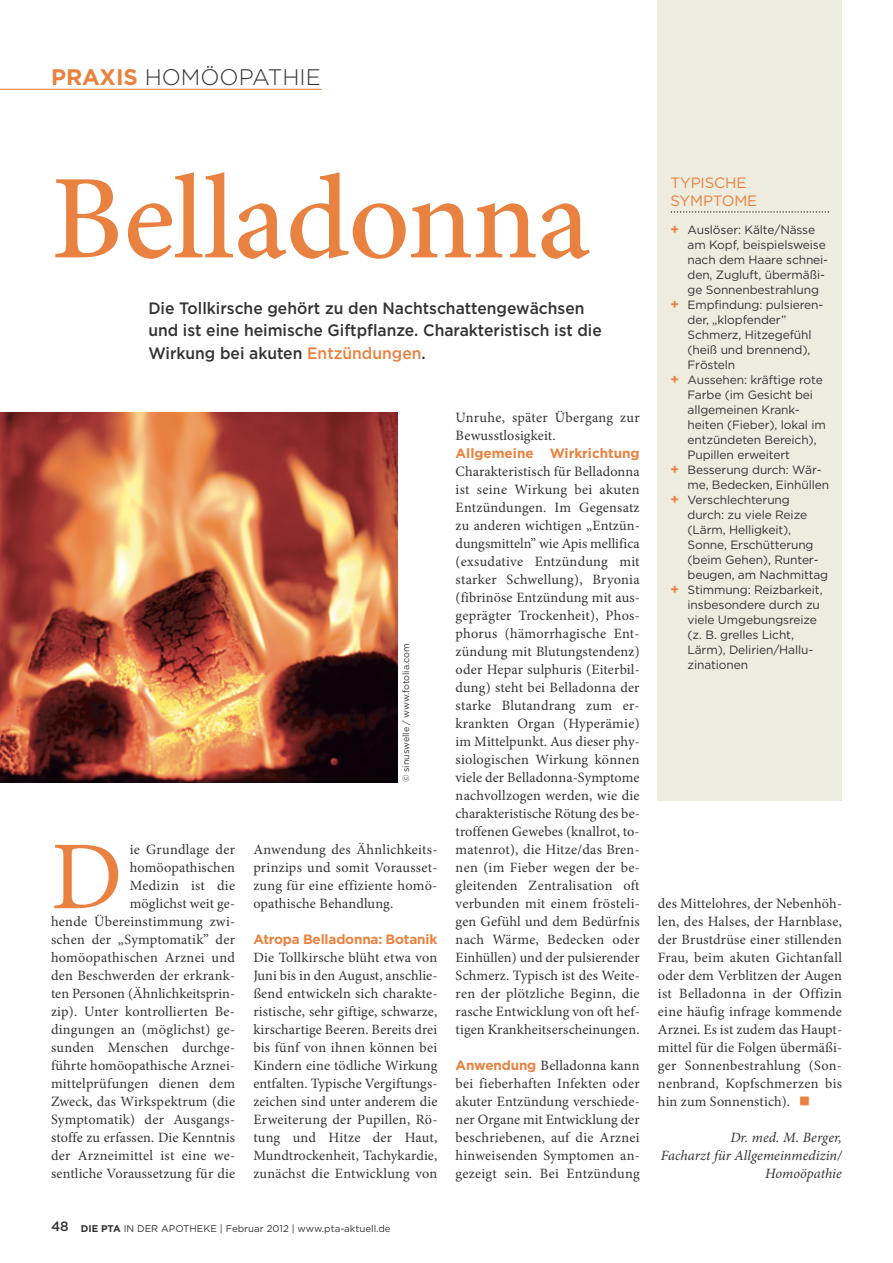
<style>
.page{position:relative;width:893px;height:1263px;background:#fff}
.page>*{position:absolute;margin:0;border:0;box-sizing:border-box;transform-origin:0 0}
.t1{font:500 120px "Minion Pro";letter-spacing:-.01em;color:#e98240}
.t2{font:97.35px "Minion Pro";color:#e98240}
.t3{font:300 22.5px "Gotham";color:#343334}
.t4{font:500 16.5px/22.5px "Gotham";color:#343334;scale:.95 1}
.t5{font:15px/18px "Gotham";letter-spacing:-.01em;color:#e98240}
.t6{font:14.25px/18px "Minion Pro";letter-spacing:.015em;color:#343334;text-align:justify}
.t7{font:italic 14.25px/18px "Minion Pro";letter-spacing:.005em;color:#343334;text-align:right}
.t8{font:700 13.5px "Gotham";letter-spacing:-.01em;color:#e98240}
.t9{font:12px "Gotham";letter-spacing:-.01em;color:#343334}
.t10{font:9.75px "Gotham";color:#343334}
.t11{font:9px "Gotham";color:#343334}
.s1{font-weight:700;color:#e98240}
.s2{color:#e98240}
.s3{font-weight:500;font-size:13.5px}
.s4{font-weight:700}
.s5{font-family:"Gotham";font-weight:700;font-size:13.5px;color:#e98240}
.s6{font-weight:700;font-size:13.5px;color:#e98240}
</style>
<div class="page">
<hr style="left:0;top:89px;width:322px;height:1px;background:#e98240">
<img style="left:0;top:412px;width:398px;height:370px">
<div style="left:658px;top:0;width:184px;height:800px;background:#eeecde"></div>
<svg style="left:671px;top:211px;width:158px;height:2px"></svg>
<h3 class="t3" style="left:51px;top:68px;width:271px"><span class="s1">PRAXIS</span> HOMÖOPATHIE</h3>
<h1 class="t1" style="left:51px;top:146px;width:541px">Belladonna</h1>
<p class="t4" style="left:148px;top:298px;width:479px">Die Tollkirsche gehört zu den Nachtschattengewächsen und ist eine heimische Giftpflanze. Charakteristisch ist die<br>Wirkung bei akuten <span class="s2">Entzündungen</span>.</p>
<p class="t11" style="left:403px;top:782px;width:140px;rotate:-90deg">© sinuswelle / www.fotolia.com</p>
<p class="t6" style="left:51px;top:842px;width:186px;text-align:right">ie Grundlage der homöopathischen<br>Medizin ist die<br>möglichst weit ge-<br>hende Übereinstimmung zwi&shy;schen der „Symptomatik” der homöopathischen Arznei und den Beschwerden der erkrank&shy;ten Personen (Ähnlichkeitsprin&shy;zip). Unter kontrollierten Be&shy;dingungen an (möglichst) ge&shy;sunden Menschen durchge&shy;führte homöopathische Arznei&shy;mittelprüfungen dienen dem<br>Zweck, das Wirkspektrum (die<br>Symptomatik) der Ausgangs&shy;stoffe zu erfassen. Die Kenntnis der Arzneimittel ist eine we&shy;sentliche Voraussetzung für die</p>
<p class="t6" style="left:253px;top:842px;width:186px">Anwendung des Ähnlichkeits&shy;prinzips und somit Vorausset&shy;zung für eine effiziente homö&shy;opathische Behandlung.</p>
<h2 class="t2" style="left:51px;top:839px;width:73px">D</h2>
<p class="t8" style="left:253px;top:934px;width:186px">Atropa Belladonna: Botanik</p>
<p class="t6" style="left:253px;top:950px;width:186px">Die Tollkirsche blüht etwa von Juni bis in den August, anschlie&shy;ßend entwickeln sich charakte&shy;ristische, sehr giftige, schwarze, kirschartige Beeren. Bereits drei bis fünf von ihnen können bei Kindern eine tödliche Wirkung entfalten. Typische Vergiftungs&shy;zeichen sind unter anderem die Erweiterung der Pupillen, Rö&shy;tung und Hitze der Haut, Mundtrockenheit, Tachykardie, zunächst die Entwicklung von</p>
<p class="t10" style="left:51px;top:1225px;width:341px"><span class="s3">48</span> <span class="s4">DIE PTA</span> IN DER APOTHEKE | Februar 2012 | www.pta-aktuell.de</p>
<p class="t6" style="left:456px;top:410px;width:185px">Unruhe, später Übergang zur<br>Bewusstlosigkeit.</p>
<p class="t8" style="left:456px;top:448px;width:186px">Allgemeine Wirkrichtung</p>
<p class="t6" style="left:456px;top:464px;width:186px">Charakteristisch für Belladonna ist seine Wirkung bei akuten Entzündungen. Im Gegensatz zu anderen wichtigen „Entzün&shy;dungsmitteln” wie Apis mellifica (exsudative Entzündung mit starker Schwellung), Bryonia (fibrinöse Entzündung mit aus&shy;geprägter Trockenheit), Phos&shy;phorus (hämorrhagische Ent&shy;zündung mit Blutungstendenz) oder Hepar sulphuris (Eiterbil&shy;dung) steht bei Belladonna der starke Blutandrang zum er&shy;krankten Organ (Hyperämie) im Mittelpunkt. Aus dieser phy&shy;siologischen Wirkung können viele der Belladonna-Symptome nachvollzogen werden, wie die charakteristische Rötung des be&shy;troffenen Gewebes (knallrot, to&shy;matenrot), die Hitze/das Bren&shy;nen (im Fieber wegen der be&shy;gleitenden Zentralisation oft verbunden mit einem frösteli&shy;gen Gefühl und dem Bedürfnis nach Wärme, Bedecken oder Einhüllen) und der pulsierender Schmerz. Typisch ist des Weite&shy;ren der plötzliche Beginn, die rasche Entwicklung von oft hef&shy;tigen Krankheitserscheinungen.</p>
<p class="t6" style="left:456px;top:1058px;width:186px"><span class="s5">Anwendung</span> Belladonna kann bei fieberhaften Infekten oder akuter Entzündung verschiede&shy;ner Organe mit Entwicklung der beschriebenen, auf die Arznei hinweisenden Symptomen an&shy;gezeigt sein. Bei Entzündung</p>
<p class="t5" style="left:671px;top:175px;width:88px">TYPISCHE<br>SYMPTOME</p>
<p class="t9" style="left:671px;top:225px;width:146px"><span class="s6">+</span> Auslöser: Kälte/Nässe</p>
<p class="t9" style="left:687px;top:240px;width:140px">am Kopf, beispielsweise</p>
<p class="t9" style="left:687px;top:255px;width:142px">nach dem Haare schnei-</p>
<p class="t9" style="left:687px;top:270px;width:139px">den, Zugluft, übermäßi-</p>
<p class="t9" style="left:687px;top:285px;width:133px">ge Sonnenbestrahlung</p>
<p class="t9" style="left:671px;top:300px;width:154px"><span class="s6">+</span> Empfindung: pulsieren-</p>
<p class="t9" style="left:687px;top:315px;width:100px">der, „klopfender”</p>
<p class="t9" style="left:687px;top:330px;width:126px">Schmerz, Hitzegefühl</p>
<p class="t9" style="left:687px;top:345px;width:124px">(heiß und brennend),</p>
<p class="t9" style="left:687px;top:360px;width:49px">Frösteln</p>
<p class="t9" style="left:671px;top:375px;width:154px"><span class="s6">+</span> Aussehen: kräftige rote</p>
<p class="t9" style="left:687px;top:390px;width:127px">Farbe (im Gesicht bei</p>
<p class="t9" style="left:687px;top:405px;width:114px">allgemeinen Krank-</p>
<p class="t9" style="left:687px;top:420px;width:140px">heiten (Fieber), lokal im</p>
<p class="t9" style="left:687px;top:435px;width:131px">entzündeten Bereich),</p>
<p class="t9" style="left:687px;top:450px;width:104px">Pupillen erweitert</p>
<p class="t9" style="left:671px;top:465px;width:153px"><span class="s6">+</span> Besserung durch: Wär-</p>
<p class="t9" style="left:687px;top:480px;width:143px">me, Bedecken, Einhüllen</p>
<p class="t9" style="left:671px;top:495px;width:121px"><span class="s6">+</span> Verschlechterung</p>
<p class="t9" style="left:687px;top:510px;width:121px">durch: zu viele Reize</p>
<p class="t9" style="left:687px;top:525px;width:105px">(Lärm, Helligkeit),</p>
<p class="t9" style="left:687px;top:540px;width:128px">Sonne, Erschütterung</p>
<p class="t9" style="left:687px;top:555px;width:133px">(beim Gehen), Runter-</p>
<p class="t9" style="left:687px;top:570px;width:142px">beugen, am Nachmittag</p>
<p class="t9" style="left:671px;top:585px;width:153px"><span class="s6">+</span> Stimmung: Reizbarkeit,</p>
<p class="t9" style="left:687px;top:600px;width:134px">insbesondere durch zu</p>
<p class="t9" style="left:687px;top:615px;width:131px">viele Umgebungsreize</p>
<p class="t9" style="left:687px;top:630px;width:108px">(z. B. grelles Licht,</p>
<p class="t9" style="left:687px;top:645px;width:127px">Lärm), Delirien/Hallu-</p>
<p class="t9" style="left:687px;top:660px;width:62px">zinationen</p>
<p class="t6" style="left:658px;top:896px;width:186px">des Mittelohres, der Nebenhöh&shy;len, des Halses, der Harnblase, der Brustdrüse einer stillenden Frau, beim akuten Gichtanfall oder dem Verblitzen der Augen ist Belladonna in der Offizin eine häufig infrage kommende Arznei. Es ist zudem das Haupt&shy;mittel für die Folgen übermäßi&shy;ger Sonnenbestrahlung (Son&shy;nenbrand, Kopfschmerzen bis hin zum Sonnenstich).</p>
<p class="t7" style="left:661px;top:1130px;width:183px">Dr. med. M. Berger,<br>Facharzt für Allgemeinmedizin/<br>Homoöpathie</p>
</div>
